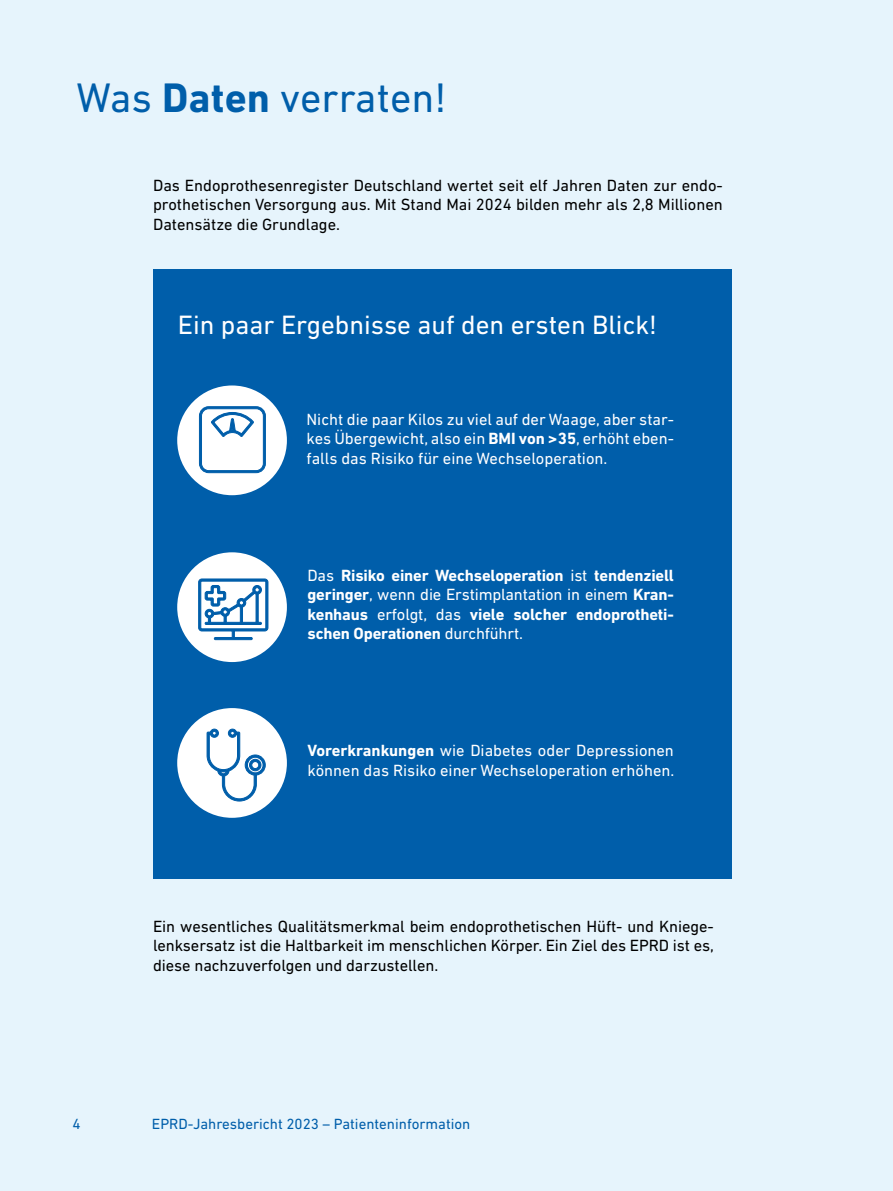
<style>
.page{position:relative;width:893px;height:1191px;background:#e6f4fc}
.page>*{position:absolute;margin:0;border:0;box-sizing:border-box;transform-origin:0 0}
.t1{font:42px "DIN Next LT Pro";color:#005eaa}
.t2{font:27px "DIN Next LT Pro";color:#fff}
.t3{font:16.5px/19.5px "DIN Next LT Pro";letter-spacing:-.005em;color:#000;text-align:justify}
.t4{font:16.5px/19.5px "DIN Next LT Pro";color:#fff;text-align:justify}
.t5{font:700 16.5px/19.5px "DIN Next LT Pro";letter-spacing:-.01em;color:#fff;text-align:justify}
.t6{font:15px "DIN Next LT Pro";color:#005eaa}
.s1{font-weight:700}
.s2{font-weight:400}
</style>
<div class="page">
<div style="left:153px;top:269px;width:578px;height:609px;background:#005eaa"></div>
<div style="left:177px;top:385px;width:110px;height:110px;background:#fff;border-radius:50%"></div>
<div style="left:177px;top:552px;width:110px;height:110px;background:#fff;border-radius:50%"></div>
<div style="left:177px;top:708px;width:110px;height:110px;background:#fff;border-radius:50%"></div>
<svg style="left:199px;top:406px;width:67px;height:67px"></svg>
<svg style="left:207px;top:729px;width:59px;height:72px"></svg>
<svg style="left:198px;top:578px;width:70px;height:62px"></svg>
<h1 class="t1" style="left:77px;top:74px;width:371px">Was <span class="s1">Daten</span> verraten!</h1>
<p class="t3" style="left:153px;top:175px;width:571px">Das Endoprothesenregister Deutschland wertet seit elf Jahren Daten zur endo&shy;prothetischen Versorgung aus. Mit Stand Mai 2024 bilden mehr als 2,8 Millionen Datensätze die Grundlage.</p>
<h2 class="t2" style="left:178px;top:309px;width:481px">Ein paar Ergebnisse auf den ersten Blick!</h2>
<p class="t4" style="left:306px;top:409px;width:369px">Nicht die paar Kilos zu viel auf der Waage, aber star&shy;kes Übergewicht, also ein <span class="s1">BMI von &gt;35</span>, erhöht eben&shy;falls das Risiko für eine Wechseloperation.</p>
<p class="t5" style="left:307px;top:565px;width:368px"><span class="s2">Das</span> Risiko einer Wechseloperation <span class="s2">ist</span> tendenziell geringer<span class="s2">, wenn die Erstimplantation in einem</span> Kran&shy;kenhaus <span class="s2">erfolgt, das</span> viele solcher endoprotheti&shy;schen Operationen <span class="s2">durchführt.</span></p>
<p class="t4" style="left:308px;top:740px;width:368px"><span class="s1">Vorerkrankungen</span> wie Diabetes oder Depressionen können das Risiko einer Wechseloperation erhöhen.</p>
<p class="t3" style="left:153px;top:916px;width:562px">Ein wesentliches Qualitätsmerkmal beim endoprothetischen Hüft- und Kniege&shy;lenksersatz ist die Haltbarkeit im menschlichen Körper. Ein Ziel des EPRD ist es, diese nachzuverfolgen und darzustellen.</p>
<p class="t6" style="left:72px;top:1115px;width:10px">4</p>
<p class="t6" style="left:152px;top:1115px;width:320px">EPRD-Jahresbericht 2023 – Patienteninformation</p>
</div>
